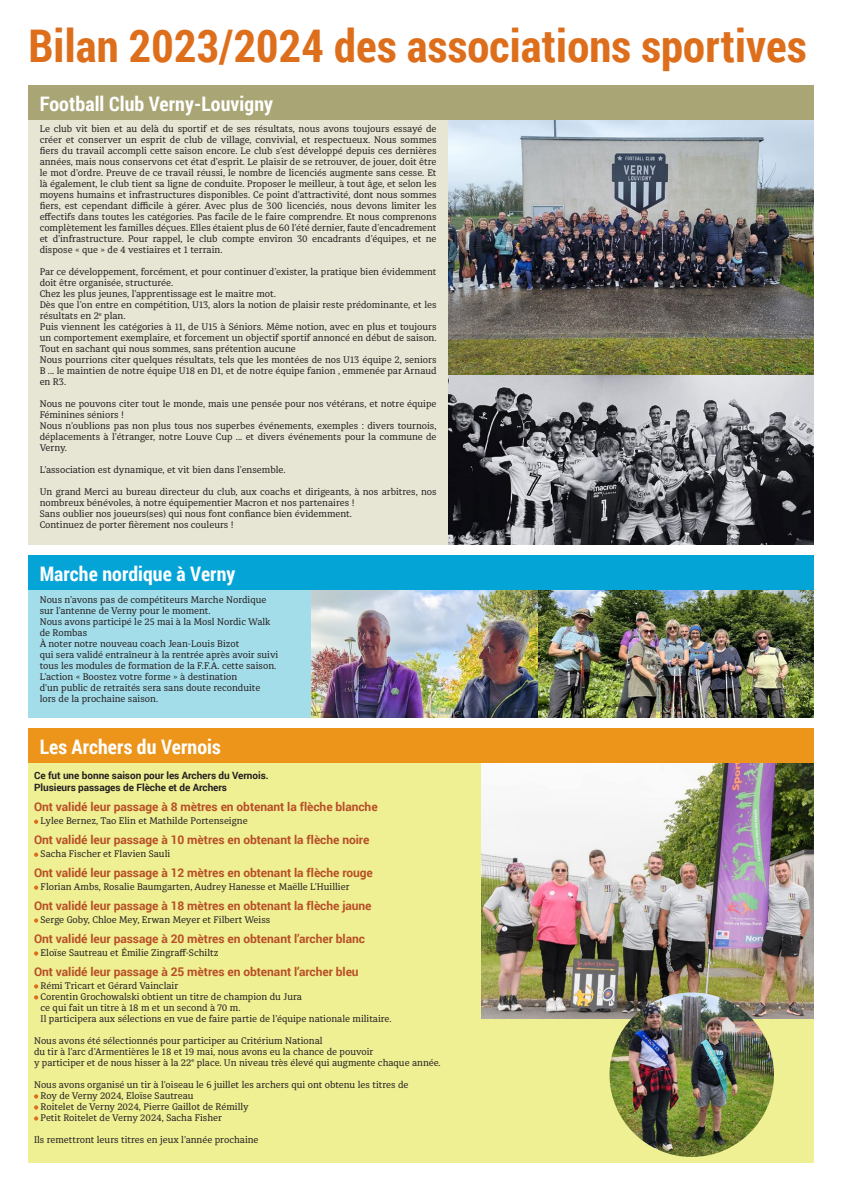
<style>
.page{position:relative;width:842px;height:1191px;background:#fff}
.page>*{position:absolute;margin:0;border:0;box-sizing:border-box;transform-origin:0 0}
.t1{font:700 45px "Roboto Condensed";letter-spacing:.005em;color:#dd6e1c}
.grand_titre{font:700 20px "Roboto Condensed";letter-spacing:.005em;color:#fff}
.intertitre{font:700 12px "Roboto";letter-spacing:-.005em;color:#b84f26}
.texte_gras{font:700 10px "Roboto";letter-spacing:-.005em;color:#231f20}
.texte_courant{font:9.5px/11px "Diaria Pro";color:#231f20}
</style>
<div class="page">
<div style="left:28px;top:590px;width:284px;height:127px;background:#a4ddea"></div>
<div style="left:28px;top:763px;width:786px;height:399px;background:#efef94"></div>
<svg style="left:34px;top:819px;width:4px;height:5px"></svg>
<svg style="left:34px;top:852px;width:4px;height:5px"></svg>
<svg style="left:34px;top:885px;width:4px;height:4px"></svg>
<svg style="left:34px;top:918px;width:4px;height:4px"></svg>
<svg style="left:34px;top:951px;width:4px;height:4px"></svg>
<svg style="left:34px;top:984px;width:4px;height:4px"></svg>
<svg style="left:34px;top:995px;width:4px;height:4px"></svg>
<svg style="left:34px;top:1094px;width:4px;height:4px"></svg>
<svg style="left:34px;top:1105px;width:4px;height:4px"></svg>
<svg style="left:34px;top:1116px;width:4px;height:4px"></svg>
<img style="left:312px;top:590px;width:502px;height:127px">
<img style="left:482px;top:763px;width:332px;height:255px">
<img style="left:448px;top:119px;width:366px;height:425px">
<div style="left:28px;top:556px;width:786px;height:34px;background:#05a4d7"></div>
<div style="left:28px;top:119px;width:420px;height:425px;background:#e7e5d4"></div>
<div style="left:28px;top:85px;width:786px;height:34px;background:#a9a575"></div>
<div style="left:28px;top:729px;width:786px;height:34px;background:#ec951a"></div>
<img style="left:609px;top:992px;width:165px;height:165px;border-radius:82px">
<p class="t1" style="left:28px;top:15px;width:780px">Bilan 2023/2024 des associations sportives</p>
<p class="grand_titre" style="left:40px;top:89px;width:235px">Football Club Verny-Louvigny</p>
<p class="texte_courant" style="left:40px;top:123px;width:398px;text-align:justify">Le club vit bien et au delà du sportif et de ses résultats, nous avons toujours essayé de créer et conserver un esprit de club de village, convivial, et respectueux. Nous sommes fiers du travail accompli cette saison encore. Le club s’est développé depuis ces dernières années, mais nous conservons cet état d’esprit. Le plaisir de se retrouver, de jouer, doit être le mot d’ordre. Preuve de ce travail réussi, le nombre de licenciés augmente sans cesse. Et là également, le club tient sa ligne de conduite. Proposer le meilleur, à tout âge, et selon les moyens humains et infrastructures disponibles. Ce point d’attractivité, dont nous sommes fiers, est cependant difficile à gérer. Avec plus de 300 licenciés, nous devons limiter les effectifs dans toutes les catégories. Pas facile de le faire comprendre. Et nous comprenons complètement les familles déçues. Elles étaient plus de 60 l’été dernier, faute d’encadrement et d’infrastructure. Pour rappel, le club compte environ 30 encadrants d’équipes, et ne dispose « que » de 4 vestiaires et 1 terrain.</p>
<p class="texte_courant" style="left:40px;top:266px;width:398px">Par ce développement, forcément, et pour continuer d’exister, la pratique bien évidemment doit être organisée, structurée.</p>
<p class="texte_courant" style="left:40px;top:288px;width:238px">Chez les plus jeunes, l’apprentissage est le maitre mot.</p>
<p class="texte_courant" style="left:40px;top:299px;width:398px">Dès que l’on entre en compétition, U13, alors la notion de plaisir reste prédominante, et les résultats en 2<sup>e</sup> plan.</p>
<p class="texte_courant" style="left:40px;top:321px;width:398px;text-align:justify">Puis viennent les catégories à 11, de U15 à Séniors. Même notion, avec en plus et toujours un comportement exemplaire, et forcement un objectif sportif annoncé en début de saison.<br>Tout en sachant qui nous sommes, sans prétention aucune</p>
<p class="texte_courant" style="left:40px;top:354px;width:398px;text-align:justify">Nous pourrions citer quelques résultats, tels que les montées de nos U13 équipe 2, seniors B ... le maintien de notre équipe U18 en D1, et de notre équipe fanion , emmenée par Arnaud en R3.</p>
<p class="texte_courant" style="left:40px;top:398px;width:398px">Nous ne pouvons citer tout le monde, mais une pensée pour nos vétérans, et notre équipe<br>Féminines séniors !</p>
<p class="texte_courant" style="left:40px;top:420px;width:398px;text-align:justify">Nous n’oublions pas non plus tous nos superbes événements, exemples : divers tournois, déplacements à l’étranger, notre Louve Cup ... et divers événements pour la commune de Verny.</p>
<p class="texte_courant" style="left:40px;top:464px;width:247px">L’association est dynamique, et vit bien dans l’ensemble.</p>
<p class="texte_courant" style="left:40px;top:486px;width:398px">Un grand Merci au bureau directeur du club, aux coachs et dirigeants, à nos arbitres, nos nombreux bénévoles, à notre équipementier Macron et nos partenaires !</p>
<p class="texte_courant" style="left:40px;top:508px;width:314px">Sans oublier nos joueurs(ses) qui nous font confiance bien évidemment.</p>
<p class="texte_courant" style="left:40px;top:519px;width:196px">Continuez de porter fièrement nos couleurs !</p>
<p class="grand_titre" style="left:40px;top:560px;width:197px">Marche nordique à Verny</p>
<p class="texte_courant" style="left:40px;top:594px;width:228px">Nous n’avons pas de compétiteurs Marche Nordique</p>
<p class="texte_courant" style="left:40px;top:605px;width:172px">sur l’antenne de Verny pour le moment.</p>
<p class="texte_courant" style="left:40px;top:616px;width:232px">Nous avons participé le 25 mai à la Mosl Nordic Walk</p>
<p class="texte_courant" style="left:40px;top:627px;width:49px">de Rombas</p>
<p class="texte_courant" style="left:40px;top:638px;width:201px">À noter notre nouveau coach Jean-Louis Bizot</p>
<p class="texte_courant" style="left:40px;top:649px;width:240px">qui sera validé entraîneur à la rentrée après avoir suivi</p>
<p class="texte_courant" style="left:40px;top:660px;width:238px">tous les modules de formation de la F.F.A. cette saison.</p>
<p class="texte_courant" style="left:40px;top:671px;width:199px">L’action « Boostez votre forme » à destination</p>
<p class="texte_courant" style="left:40px;top:682px;width:222px">d’un public de retraités sera sans doute reconduite</p>
<p class="texte_courant" style="left:40px;top:693px;width:120px">lors de la prochaine saison.</p>
<p class="grand_titre" style="left:40px;top:733px;width:183px">Les Archers du Vernois</p>
<p class="texte_gras" style="left:34px;top:768px;width:236px">Ce fut une bonne saison pour les Archers du Vernois.</p>
<p class="texte_gras" style="left:34px;top:780px;width:195px">Plusieurs passages de Flèche et de Archers</p>
<p class="intertitre" style="left:34px;top:798px;width:345px">Ont validé leur passage à 8 mètres en obtenant la flèche blanche</p>
<p class="texte_courant" style="left:41px;top:815px;width:209px">Lylee Bernez, Tao Elin et Mathilde Portenseigne</p>
<p class="intertitre" style="left:34px;top:831px;width:337px">Ont validé leur passage à 10 mètres en obtenant la flèche noire</p>
<p class="texte_courant" style="left:41px;top:848px;width:131px">Sacha Fischer et Flavien Sauli</p>
<p class="intertitre" style="left:34px;top:864px;width:340px">Ont validé leur passage à 12 mètres en obtenant la flèche rouge</p>
<p class="texte_courant" style="left:41px;top:881px;width:310px">Florian Ambs, Rosalie Baumgarten, Audrey Hanesse et Maëlle L’Huillier</p>
<p class="intertitre" style="left:34px;top:897px;width:339px">Ont validé leur passage à 18 mètres en obtenant la flèche jaune</p>
<p class="texte_courant" style="left:41px;top:914px;width:231px">Serge Goby, Chloe Mey, Erwan Meyer et Filbert Weiss</p>
<p class="intertitre" style="left:34px;top:930px;width:332px">Ont validé leur passage à 20 mètres en obtenant l’archer blanc</p>
<p class="texte_courant" style="left:41px;top:946px;width:179px">Eloïse Sautreau et Émilie Zingraff-Schiltz</p>
<p class="intertitre" style="left:34px;top:963px;width:326px">Ont validé leur passage à 25 mètres en obtenant l’archer bleu</p>
<p class="texte_courant" style="left:41px;top:979px;width:139px">Rémi Tricart et Gérard Vainclair</p>
<p class="texte_courant" style="left:41px;top:990px;width:352px">Corentin Grochowalski obtient un titre de champion du Jura<br>ce qui fait un titre à 18 m et un second à 70 m.<br>Il participera aux sélections en vue de faire partie de l’équipe nationale militaire.</p>
<p class="texte_courant" style="left:34px;top:1034px;width:290px">Nous avons été sélectionnés pour participer au Critérium National</p>
<p class="texte_courant" style="left:34px;top:1045px;width:341px">du tir à l’arc d’Armentières le 18 et 19 mai, nous avons eu la chance de pouvoir</p>
<p class="texte_courant" style="left:34px;top:1056px;width:408px">y participer et de nous hisser à la 22<sup>e</sup> place. Un niveau très élevé qui augmente chaque année.</p>
<p class="texte_courant" style="left:34px;top:1078px;width:376px">Nous avons organisé un tir à l’oiseau le 6 juillet les archers qui ont obtenu les titres de</p>
<p class="texte_courant" style="left:41px;top:1089px;width:154px">Roy de Verny 2024, Eloïse Sautreau</p>
<p class="texte_courant" style="left:41px;top:1100px;width:210px">Roitelet de Verny 2024, Pierre Gaillot de Rémilly</p>
<p class="texte_courant" style="left:41px;top:1111px;width:183px">Petit Roitelet de Verny 2024, Sacha Fisher</p>
<p class="texte_courant" style="left:34px;top:1133px;width:226px">Ils remettront leurs titres en jeux l’année prochaine</p>
</div>
